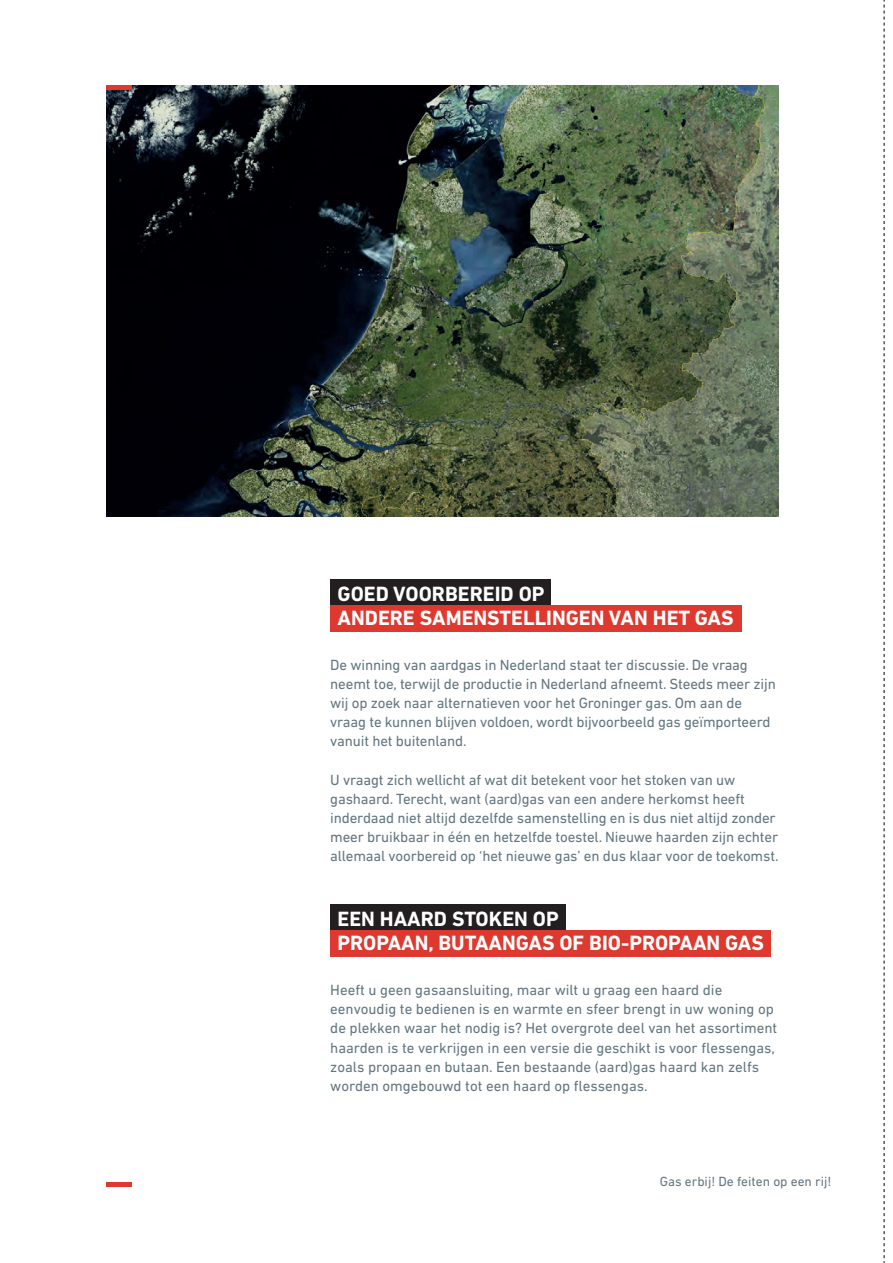
<style>
.page{position:relative;width:893px;height:1263px;background:#fff}
.page>*{position:absolute;margin:0;border:0;box-sizing:border-box;transform-origin:0 0}
.t1{font:700 21px "DIN Next LT Pro";color:#fff}
.t2{font:15px/19.2px "DIN Next LT Pro";letter-spacing:-.01em;color:#63757f}
.t3{font:13.5px "DIN Next LT Pro";color:#63757f}
</style>
<div class="page">
<img style="left:106px;top:85px;width:672px;height:432px">
<div style="left:106px;top:85px;width:26px;height:5px;background:#df392f"></div>
<hr style="left:106px;top:1182px;width:26px;height:4px;background:#df392f">
<div style="left:330px;top:579px;width:221px;height:26px;background:#231f20"></div>
<div style="left:330px;top:605px;width:412px;height:26px;background:#df392f"></div>
<div style="left:330px;top:905px;width:236px;height:26px;background:#231f20"></div>
<div style="left:330px;top:931px;width:441px;height:26px;background:#df392f"></div>
<svg style="left:884px;top:0;width:1px;height:1263px"></svg>
<p class="t1" style="left:337px;top:582px;width:209px">GOED VOORBEREID OP</p>
<p class="t1" style="left:337px;top:606px;width:398px">ANDERE SAMENSTELLINGEN VAN HET GAS</p>
<p class="t2" style="left:330px;top:655px;width:447px">De winning van aardgas in Nederland staat ter discussie. De vraag neemt toe, terwijl de productie in Nederland afneemt. Steeds meer zijn wij op zoek naar alternatieven voor het Groninger gas. Om aan de vraag te kunnen blijven voldoen, wordt bijvoorbeeld gas geïmporteerd vanuit het buitenland.</p>
<p class="t2" style="left:330px;top:770px;width:450px">U vraagt zich wellicht af wat dit betekent voor het stoken van uw gashaard. Terecht, want (aard)gas van een andere herkomst heeft inderdaad niet altijd dezelfde samenstelling en is dus niet altijd zonder meer bruikbaar in één en hetzelfde toestel. Nieuwe haarden zijn echter allemaal voorbereid op ‘het nieuwe gas’ en dus klaar voor de toekomst.</p>
<p class="t1" style="left:337px;top:907px;width:223px">EEN HAARD STOKEN OP</p>
<p class="t1" style="left:337px;top:931px;width:428px">PROPAAN, BUTAANGAS OF BIO-PROPAAN GAS</p>
<p class="t2" style="left:330px;top:980px;width:449px">Heeft u geen gasaansluiting, maar wilt u graag een haard die eenvoudig te bedienen is en warmte en sfeer brengt in uw woning op de plekken waar het nodig is? Het overgrote deel van het assortiment haarden is te verkrijgen in een versie die geschikt is voor flessengas, zoals propaan en butaan. Een bestaande (aard)gas haard kan zelfs worden omgebouwd tot een haard op flessengas.</p>
<p class="t3" style="left:660px;top:1174px;width:173px">Gas erbij! De feiten op een rij!</p>
</div>
